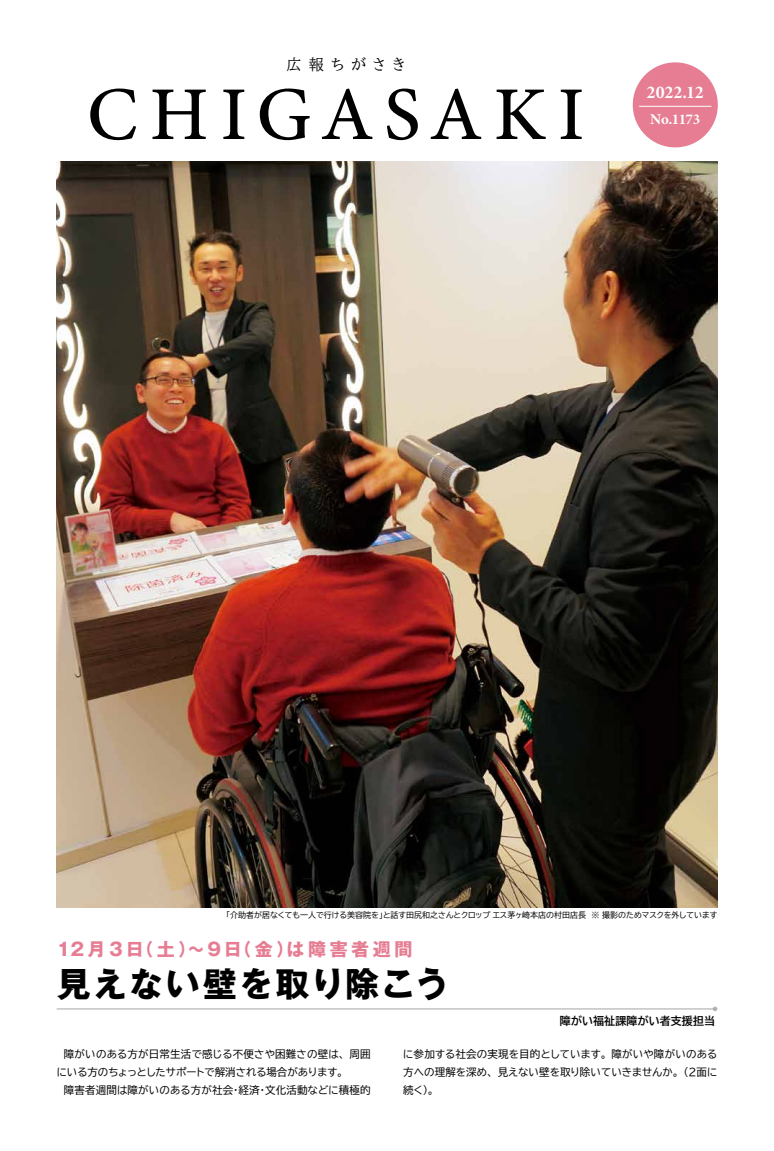
<style>
.page{position:relative;width:774px;height:1151px;background:#fff}
.page>*{position:absolute;margin:0;border:0;box-sizing:border-box;transform-origin:0 0}
.t1{font:76px "Minion Variable Concept";letter-spacing:.155em;color:#000}
.t2{font:700 34px "Gothic MB101 Pr 6 N";letter-spacing:.06em;color:#000}
.t3{font:700 18px "Gothic MB101 Pr 6 N";letter-spacing:.2em;color:#e67d93}
.t4{font:18px "Minion Variable Concept";letter-spacing:-.01em;color:#fff}
.t5{font:15px "Minion Variable Concept";letter-spacing:-.03em;color:#fff}
.t6{font:15px "BIZ UDP Mincho Medium";letter-spacing:.47em;color:#000}
.t7{font:11px "BIZ UDP Gothic Bold";letter-spacing:.015em;color:#000}
.t8{font:10.5px/18px "BIZ UDP Gothic";letter-spacing:.015em;color:#000}
.t9{font:8px "BIZ UDP Gothic";color:#000}
</style>
<div class="page">
<img style="left:57px;top:162px;width:660px;height:745px">
<div style="left:633px;top:62px;width:85px;height:85px;background:#e67d93;border-radius:50%"></div>
<hr style="left:639px;top:106px;width:72px;height:1px;background:#fff">
<hr style="left:57px;top:1008px;width:658px;height:1px;background:#b2aeb2">
<svg style="left:713px;top:1007px;width:4px;height:4px"></svg>
<h3 class="t6" style="left:286px;top:57px;width:120px">広報ちがさき</h3>
<h1 class="t1" style="left:87px;top:61px;width:500px">CHIGASAKI</h1>
<h3 class="t4" style="left:647px;top:80px;width:59px">2022.12</h3>
<h3 class="t5" style="left:650px;top:108px;width:52px">No.1173</h3>
<p class="t9" style="left:226px;top:911px;width:493px">「介助者が居なくても一人で行ける美容院を」と話す田尻和之さんとクロップ エス茅ヶ崎本店の村田店長　※ 撮影のためマスクを外しています</p>
<h3 class="t3" style="left:57px;top:934px;width:357px">12月3日（土）～9日（金）は障害者週間</h3>
<h2 class="t2" style="left:57px;top:955px;width:393px">見えない壁を取り除こう</h2>
<p class="t7" style="left:560px;top:1015px;width:157px">障がい福祉課障がい者支援担当</p>
<p class="t8" style="left:57px;top:1045px;width:316px">　障がいのある方が日常生活で感じる不便さや困難さの壁は、周囲にいる方のちょっとしたサポートで解消される場合があります。<br>　障害者週間は障がいのある方が社会・経済・文化活動などに積極的</p>
<p class="t8" style="left:403px;top:1045px;width:315px;text-align:justify">に参加する社会の実現を目的としています。障がいや障がいのある方への理解を深め、見えない壁を取り除いていきませんか。（2面に続く）。</p>
</div>
